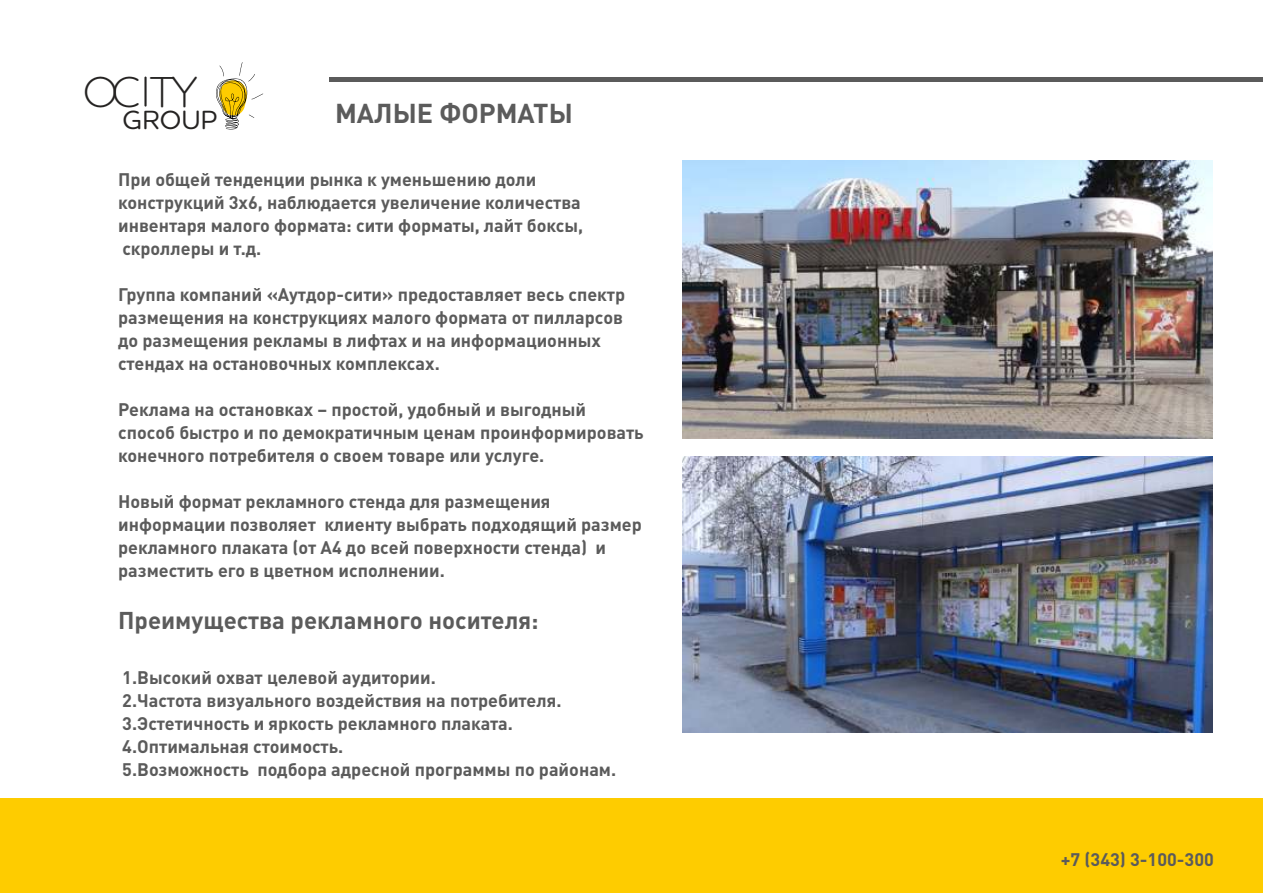
<style>
.page{position:relative;width:1263px;height:893px;background:#fff}
.page>*{position:absolute;margin:0;border:0;box-sizing:border-box;transform-origin:0 0}
.t1{font:300 43.95px "Houschka Rounded";color:#252322}
.t2{font:700 27px "DIN Pro";color:#5b5b5b}
.t3{font:500 26.85px "Houschka Rounded";color:#252322}
.t4{font:700 24px "DIN Pro";color:#5b5b5b}
.t5{font:700 18px/23px "DIN Pro";color:#5b5b5b}
</style>
<div class="page">
<hr style="left:330px;top:78px;width:933px;height:4px;background:#5b5b5b">
<div style="left:0;top:798px;width:1263px;height:95px;background:#fecc00"></div>
<svg style="left:239px;top:62px;width:4px;height:14px"></svg>
<svg style="left:219px;top:65px;width:5px;height:11px"></svg>
<svg style="left:216px;top:78px;width:47px;height:51px"></svg>
<hr style="left:144px;top:77px;width:3px;height:30px;background:#252322">
<img style="left:682px;top:161px;width:531px;height:277px">
<img style="left:682px;top:456px;width:531px;height:276px">
<h1 class="t1" style="left:83px;top:74px;width:116px">OC TY</h1>
<h3 class="t3" style="left:123px;top:109px;width:96px">GROUP</h3>
<h2 class="t2" style="left:335px;top:103px;width:239px">МАЛЫЕ ФОРМАТЫ</h2>
<p class="t5" style="left:118px;top:170px;width:467px">При общей тенденции рынка к уменьшению доли конструкций 3х6, наблюдается увеличение количества инвентаря малого формата: сити форматы, лайт боксы, скроллеры и т.д.</p>
<p class="t5" style="left:118px;top:285px;width:508px">Группа компаний «Аутдор-сити» предоставляет весь спектр размещения на конструкциях малого формата от пилларсов до размещения рекламы в лифтах и на информационных стендах на остановочных комплексах.</p>
<p class="t5" style="left:118px;top:400px;width:527px">Реклама на остановках – простой, удобный и выгодный способ быстро и по демократичным ценам проинформировать конечного потребителя о своем товаре или услуге.</p>
<p class="t5" style="left:118px;top:492px;width:525px">Новый формат рекламного стенда для размещения информации позволяет клиенту выбрать подходящий размер рекламного плаката (от А4 до всей поверхности стенда) и разместить его в цветном исполнении.</p>
<h3 class="t4" style="left:118px;top:611px;width:422px">Преимущества рекламного носителя:</h3>
<p class="t5" style="left:122px;top:668px;width:495px">1.Высокий охват целевой аудитории.<br>2.Частота визуального воздействия на потребителя.<br>3.Эстетичность и яркость рекламного плаката.<br>4.Оптимальная стоимость.<br>5.Возможность подбора адресной программы по районам.</p>
<p class="t5" style="left:1061px;top:850px;width:155px">+7 (343) 3-100-300</p>
</div>
